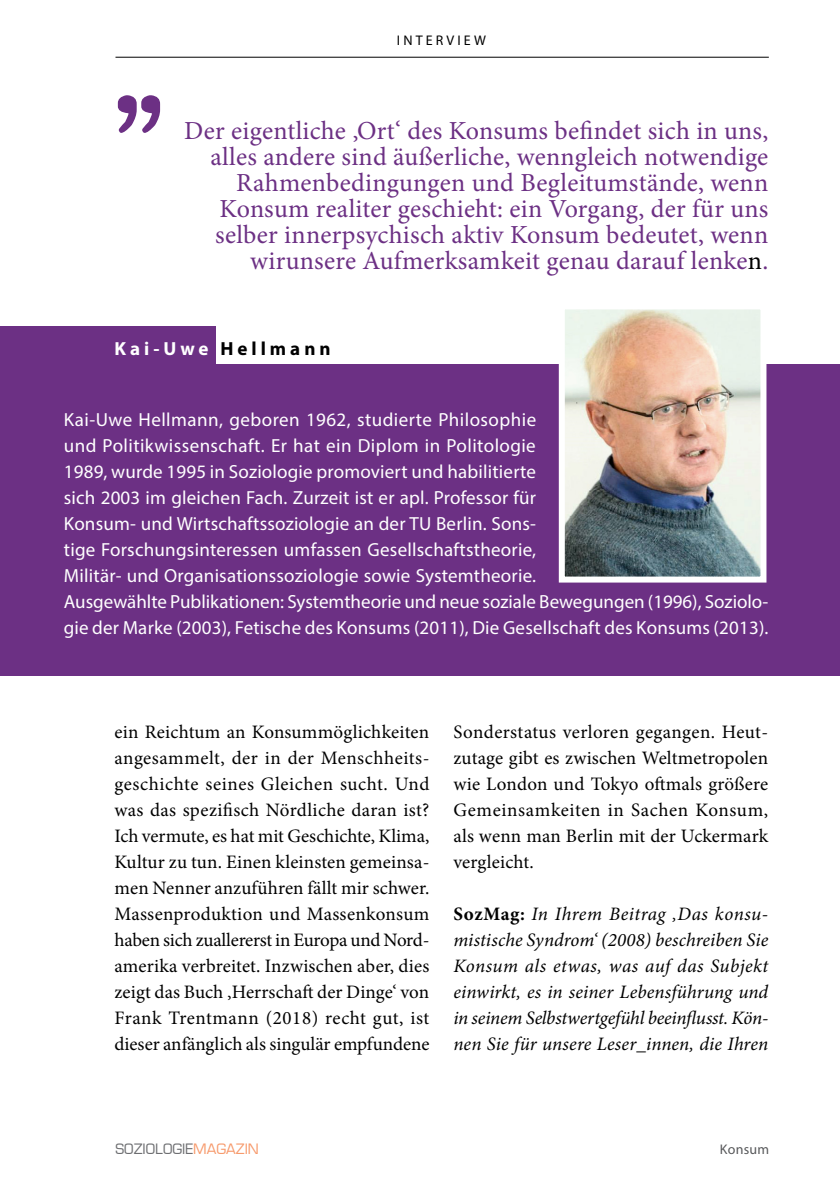
<style>
.page{position:relative;width:840px;height:1191px;background:#fff}
.page>*{position:absolute;margin:0;border:0;box-sizing:border-box;transform-origin:0 0}
.t1{font:120px "Hand Type Writer";color:#6c3084}
.t2{font:26px/26px "Minion Pro";letter-spacing:.01em;color:#6c3084;text-align:right}
.t3{font:19px/26px "Minion Pro";letter-spacing:.005em;color:#000;text-align:justify}
.t4{font:19px/26px "Myriad Pro";letter-spacing:.01em;color:#fff}
.t5{font:italic 19px/26px "Minion Pro";letter-spacing:-.005em;color:#000;text-align:justify}
.t6{font:700 19px "Myriad Pro";letter-spacing:.21em;color:#000}
.t7{font:500 14px "Eurostile";color:#6d6e71}
.t8{font:14px "Myriad Pro";letter-spacing:.22em;color:#000}
.t9{font:14px "Myriad Pro";letter-spacing:.02em;color:#58595b}
.s1{color:#000}
.s2{color:#fff}
.s3{font-weight:700;font-style:normal}
.s4{color:#f79a6c}
</style>
<div class="page">
<hr style="left:115px;top:57px;width:653px;height:1px;background:#000">
<div style="left:0;top:326px;width:215px;height:87px;background:#6c3084"></div>
<div style="left:0;top:364px;width:839px;height:312px;background:#6c3084"></div>
<img style="left:565px;top:310px;width:194px;height:265px">
<div style="left:558px;top:303px;width:208px;height:279px;border:6px solid #fff"></div>
<h1 class="t1" style="left:115px;top:70px;width:50px">"</h1>
<p class="t8" style="left:397px;top:32px;width:90px">INTERVIEW</p>
<p class="t2" style="left:184px;top:118px;width:585px">Der eigentliche ‚Ort‘ des Konsums befindet sich in uns, alles andere sind äußerliche, wenngleich notwendige Rahmenbedingungen und Begleitumstände, wenn Konsum realiter geschieht: ein Vorgang, der für uns selber innerpsychisch aktiv Konsum bedeutet, wenn wirunsere Aufmerksamkeit genau darauf lenke<span class="s1">n</span>.</p>
<p class="t6" style="left:114px;top:336px;width:217px"><span class="s2">Kai-Uwe</span> Hellmann</p>
<p class="t4" style="left:64px;top:406px;width:705px">Kai-Uwe Hellmann, geboren 1962, studierte Philosophie<br>und Politikwissenschaft. Er hat ein Diplom in Politologie<br>1989, wurde 1995 in Soziologie promoviert und habilitierte<br>sich 2003 im gleichen Fach. Zurzeit ist er apl. Professor für<br>Konsum- und Wirtschaftssoziologie an der TU Berlin. Sons-<br>tige Forschungsinteressen umfassen Gesellschaftstheorie,<br>Militär- und Organisationssoziologie sowie Systemtheorie.<br>Ausgewählte Publikationen: Systemtheorie und neue soziale Bewegungen (1996), Soziolo&shy;gie der Marke (2003), Fetische des Konsums (2011), Die Gesellschaft des Konsums (2013).</p>
<p class="t3" style="left:114px;top:718px;width:316px">ein Reichtum an Konsummöglichkeiten angesammelt, der in der Menschheits&shy;geschichte seines Gleichen sucht. Und was das spezifisch Nördliche daran ist?<br>Ich vermute, es hat mit Geschichte, Klima, Kultur zu tun. Einen kleinsten gemeinsa&shy;men Nenner anzuführen fällt mir schwer.<br>Massenproduktion und Massenkonsum haben sich zuallererst in Europa und Nord&shy;amerika verbreitet. Inzwischen aber, dies zeigt das Buch ‚Herrschaft der Dinge‘ von Frank Trentmann (2018) recht gut, ist dieser anfänglich als singulär empfundene</p>
<p class="t3" style="left:453px;top:718px;width:316px">Sonderstatus verloren gegangen. Heut&shy;zutage gibt es zwischen Weltmetropolen wie London und Tokyo oftmals größere Gemeinsamkeiten in Sachen Konsum, als wenn man Berlin mit der Uckermark vergleicht.</p>
<p class="t5" style="left:453px;top:900px;width:316px"><span class="s3">SozMag:</span> In Ihrem Beitrag ‚Das konsu&shy;mistische Syndrom‘ (2008) beschreiben Sie Konsum als etwas, was auf das Subjekt einwirkt, es in seiner Lebensführung und in seinem Selbstwertgefühl beeinflusst. Kön&shy;nen Sie für unsere Leser_innen, die Ihren</p>
<p class="t7" style="left:115px;top:1140px;width:145px">SOZIOLOGIE<span class="s4">MAGAZIN</span></p>
<p class="t9" style="left:719px;top:1140px;width:51px">Konsum</p>
</div>
